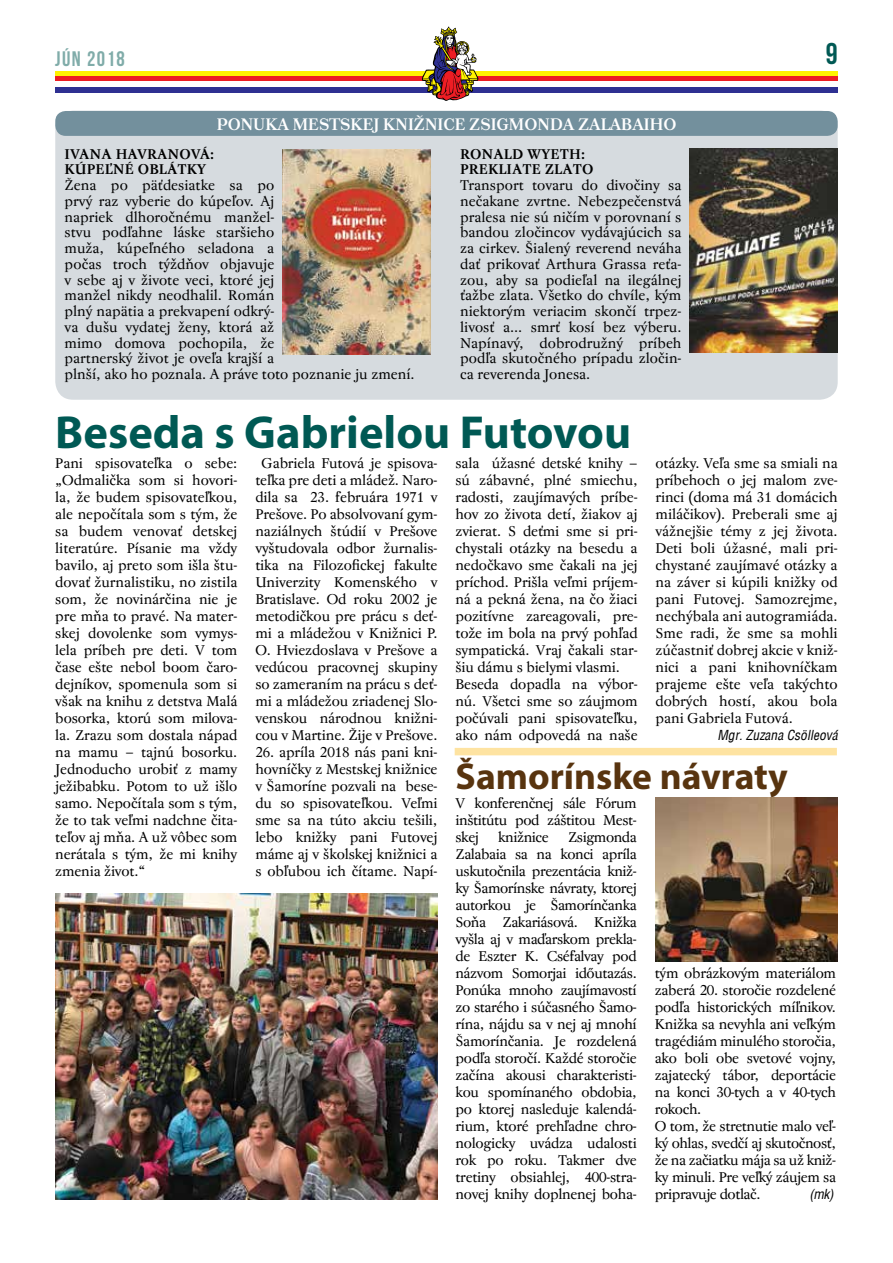
<style>
.page{position:relative;width:893px;height:1263px;background:#fff}
.page>*{position:absolute;margin:0;border:0;box-sizing:border-box;transform-origin:0 0}
.t1{font:700 46.5px "Myriad Pro";color:#005954}
.t2{font:700 37.5px "Myriad Pro";color:#58340f}
.t3{font:30px "Bebas Neue";color:#005954}
.t4{font:21px "Bebas Neue";letter-spacing:.07em;color:#80aca9}
.t5{font:700 16.5px "Tusar";letter-spacing:.005em;color:#fff}
.t6{font:14.25px/17px "Regent Pro";letter-spacing:-.01em;color:#000;text-align:justify}
.t7{font:700 14.25px/15.8px "Regent Pro";color:#000}
.t8{font:14.25px "Regent Pro";letter-spacing:-.03em;color:#000}
.t9{font:italic 13.5px "Switzerland Condensed";color:#000}
</style>
<div class="page">
<div style="left:55px;top:71px;width:783px;height:6px;background:#fff200"></div>
<div style="left:55px;top:77px;width:783px;height:5px;background:#ed1d24"></div>
<div style="left:55px;top:87px;width:783px;height:6px;background:#2e3092"></div>
<svg style="left:421px;top:27px;width:57px;height:74px"></svg>
<div style="left:55px;top:111px;width:783px;height:289px;background:#d6dbdf;border-radius:18px"></div>
<div style="left:55px;top:111px;width:783px;height:25px;background:#73909d;border-radius:10px"></div>
<img style="left:283px;top:150px;width:147px;height:204px">
<img style="left:690px;top:149px;width:148px;height:204px">
<div style="left:455px;top:748px;width:382px;height:7px;background:#fee3a1"></div>
<img style="left:656px;top:797px;width:182px;height:164px">
<img style="left:55px;top:893px;width:382px;height:306px">
<h3 class="t4" style="left:55px;top:47px;width:71px">JÚN 2018</h3>
<h3 class="t3" style="left:826px;top:37px;width:13px">9</h3>
<p class="t5" style="left:217px;top:115px;width:461px">PONUKA MESTSKEJ KNIŽNICE ZSIGMONDA ZALABAIHO</p>
<p class="t7" style="left:65px;top:146px;width:151px">IVANA HAVRANOVÁ:<br>KÚPEĽNÉ OBLÁTKY</p>
<p class="t6" style="left:65px;top:178px;width:352px;line-height:15.8px;text-align:left">Žena po päťdesiatke sa po<br>prvý raz vyberie do kúpeľov. Aj<br>napriek dlhoročnému manžel-<br>stvu podľahne láske staršieho<br>muža, kúpeľného seladona a<br>počas troch týždňov objavuje<br>v sebe aj v živote veci, ktoré jej<br>manžel nikdy neodhalil. Román<br>plný napätia a prekvapení odkrý-<br>va dušu vydatej ženy, ktorá až<br>mimo domova pochopila, že<br>partnerský život je oveľa krajší a<br>plnší, ako ho poznala. A práve toto poznanie ju zmení.</p>
<p class="t7" style="left:460px;top:146px;width:135px">RONALD WYETH:<br>PREKLIATE ZLATO</p>
<p class="t6" style="left:460px;top:178px;width:223px;line-height:15.8px">Transport tovaru do divočiny sa nečakane zvrtne. Nebezpečenstvá pralesa nie sú ničím v porovnaní s bandou zločincov vydávajúcich sa za cirkev. Šialený reverend neváha dať prikovať Arthura Grassa reťa&shy;zou, aby sa podieľal na ilegálnej ťažbe zlata. Všetko do chvíle, kým niektorým veriacim skončí trpez&shy;livosť a... smrť kosí bez výberu.<br>Napínavý, dobrodružný príbeh podľa skutočného prípadu zločin&shy;ca reverenda Jonesa.</p>
<h1 class="t1" style="left:55px;top:402px;width:577px">Beseda s Gabrielou Futovou</h1>
<p class="t6" style="left:55px;top:455px;width:184px">Pani spisovateľka o sebe: „Odmalička som si hovori&shy;la, že budem spisovateľkou, ale nepočítala som s tým, že sa budem venovať detskej literatúre. Písanie ma vždy bavilo, aj preto som išla štu&shy;dovať žurnalistiku, no zistila som, že novinárčina nie je pre mňa to pravé. Na mater&shy;skej dovolenke som vymys&shy;lela príbeh pre deti. V tom čase ešte nebol boom čaro&shy;dejníkov, spomenula som si však na knihu z detstva Malá bosorka, ktorú som milova&shy;la. Zrazu som dostala nápad na mamu – tajnú bosorku.<br>Jednoducho urobiť z mamy ježibabku. Potom to už išlo samo. Nepočítala som s tým, že to tak veľmi nadchne čita&shy;teľov aj mňa. A už vôbec som nerátala s tým, že mi knihy zmenia život.“</p>
<p class="t6" style="left:255px;top:455px;width:184px;text-align:center">Gabriela Futová je spisova&shy;teľka pre deti a mládež. Naro&shy;dila sa 23. februára 1971 v<br>Prešove. Po absolvovaní gym&shy;naziálnych štúdií v Prešove vyštudovala odbor žurnalis&shy;tika na Filozofickej fakulte<br>Univerzity Komenského v<br>Bratislave. Od roku 2002 je metodičkou pre prácu s deť&shy;mi a mládežou v Knižnici P.<br>O. Hviezdoslava v Prešove a vedúcou pracovnej skupiny so zameraním na prácu s deť&shy;mi a mládežou zriadenej Slo&shy;venskou národnou knižni&shy;cou v Martine. Žije v Prešove.</p>
<p class="t6" style="left:255px;top:744px;width:184px">26. apríla 2018 nás pani kni&shy;hovníčky z Mestskej knižnice v Šamoríne pozvali na bese&shy;du so spisovateľkou. Veľmi sme sa na túto akciu tešili, lebo knižky pani Futovej máme aj v školskej knižnici a s obľubou ich čítame. Napí-</p>
<p class="t6" style="left:455px;top:455px;width:184px;text-align:left">sala úžasné detské knihy – sú zábavné, plné smiechu, radosti, zaujímavých príbe&shy;hov zo života detí, žiakov aj zvierat. S deťmi sme si pri&shy;chystali otázky na besedu a nedočkavo sme čakali na jej príchod. Prišla veľmi príjem&shy;ná a pekná žena, na čo žiaci pozitívne zareagovali, pre&shy;tože im bola na prvý pohľad sympatická. Vraj čakali star&shy;šiu dámu s bielymi vlasmi.<br>Beseda dopadla na výbor&shy;nú. Všetci sme so záujmom počúvali pani spisovateľku, ako nám odpovedá na naše</p>
<p class="t6" style="left:656px;top:455px;width:184px">otázky. Veľa sme sa smiali na príbehoch o jej malom zve&shy;rinci (doma má 31 domácich miláčikov). Preberali sme aj vážnejšie témy z jej života.<br>Deti boli úžasné, mali pri&shy;chystané zaujímavé otázky a na záver si kúpili knižky od pani Futovej. Samozrejme, nechýbala ani autogramiáda.<br>Sme radi, že sme sa mohli zúčastniť dobrej akcie v kniž&shy;nici a pani knihovníčkam prajeme ešte veľa takýchto dobrých hostí, akou bola pani Gabriela Futová.</p>
<p class="t9" style="left:717px;top:727px;width:122px">Mgr. Zuzana Csölleová</p>
<h2 class="t2" style="left:455px;top:752px;width:334px">Šamorínske návraty</h2>
<p class="t6" style="left:455px;top:795px;width:183px">V konferenčnej sále Fórum inštitútu pod záštitou Mest&shy;skej</p>
<p class="t6" style="left:455px;top:829px;width:183px;text-indent:113px">Zsigmonda Zalabaia sa na konci apríla uskutočnila prezentácia kniž&shy;ky Šamorínske návraty, ktorej autorkou je Šamorínčanka Soňa Zakariásová. Knižka vyšla aj v maďarskom prekla&shy;de Eszter K. Cséfalvay pod názvom Somorjai időutazás.<br>Ponúka mnoho zaujímavostí zo starého i súčasného Šamo&shy;rína, nájdu sa v nej aj mnohí Šamorínčania. Je rozdelená podľa storočí. Každé storočie začína akousi charakteristi&shy;kou spomínaného obdobia, po ktorej nasleduje kalendá&shy;rium, ktoré prehľadne chro&shy;nologicky uvádza udalosti rok po roku. Takmer dve tretiny obsiahlej, 400-stra&shy;novej knihy doplnenej boha-</p>
<p class="t8" style="left:498px;top:829px;width:52px">knižnice</p>
<p class="t6" style="left:655px;top:965px;width:183px;text-align:left">tým obrázkovým materiálom zaberá 20. storočie rozdelené podľa historických míľnikov.<br>Knižka sa nevyhla ani veľkým tragédiám minulého storočia, ako boli obe svetové vojny, zajatecký tábor, deportácie na konci 30-tych a v 40-tych rokoch.<br>O tom, že stretnutie malo veľ&shy;ký ohlas, svedčí aj skutočnosť, že na začiatku mája sa už kniž&shy;ky minuli. Pre veľký záujem sa pripravuje dotlač.</p>
<p class="t9" style="left:809px;top:1186px;width:26px">(mk)</p>
</div>
